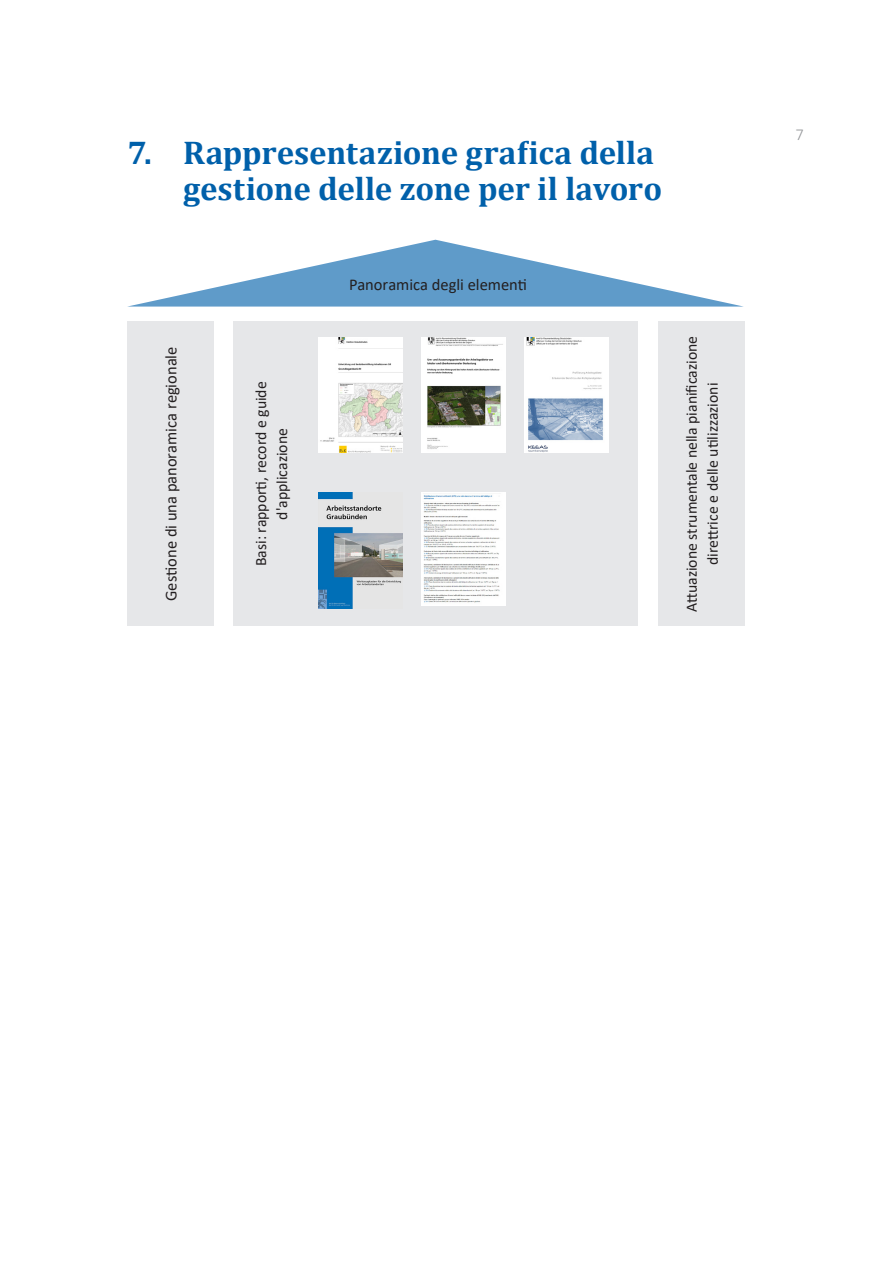
<style>
.page{position:relative;width:893px;height:1263px;background:#fff}
.page>*{position:absolute;margin:0;border:0;box-sizing:border-box;transform-origin:0 0}
.Titel_1{font:700 33px/36px "Cambria";letter-spacing:-.005em;color:#0060aa;text-align:right}
.AF_Basic{font:16.5px "Calibri";color:#231f20}
.t1{font:300 16.5px "Calibri";color:#939598}
.t2{font:15.75px/21px "Calibri";color:#231f20;text-align:center}
</style>
<div class="page">
<div style="left:127px;top:322px;width:86px;height:304px;background:#e6e7e9"></div>
<div style="left:233px;top:322px;width:404px;height:304px;background:#e6e7e9"></div>
<div style="left:658px;top:322px;width:87px;height:304px;background:#e6e7e9"></div>
<svg style="left:127px;top:240px;width:617px;height:67px"></svg>
<img style="left:319px;top:338px;width:84px;height:115px">
<img style="left:319px;top:493px;width:84px;height:115px">
<img style="left:524px;top:338px;width:84px;height:115px">
<img style="left:421px;top:493px;width:84px;height:112px">
<img style="left:421px;top:338px;width:84px;height:115px">
<p class="Titel_1" style="left:128px;top:133px;width:536px">7. Rappresentazione grafica della gestione delle zone per il lavoro</p>
<p class="AF_Basic" style="left:160px;top:601px;width:256px;rotate:-90deg">Gestione di una panoramica regionale</p>
<p class="t2" style="left:250px;top:566px;width:186px;rotate:-90deg">Basi: rapporti, record e guide</p>
<p class="t2" style="left:271px;top:519px;width:93px;rotate:-90deg">d'applicazione</p>
<p class="AF_Basic" style="left:349px;top:273px;width:180px">Panoramica degli elementi</p>
<p class="t2" style="left:681px;top:612px;width:277px;rotate:-90deg">Attuazione strumentale nella pianificazione direttrice e delle utilizzazioni</p>
<p class="t1" style="left:795px;top:124px;width:10px">7</p>
</div>
